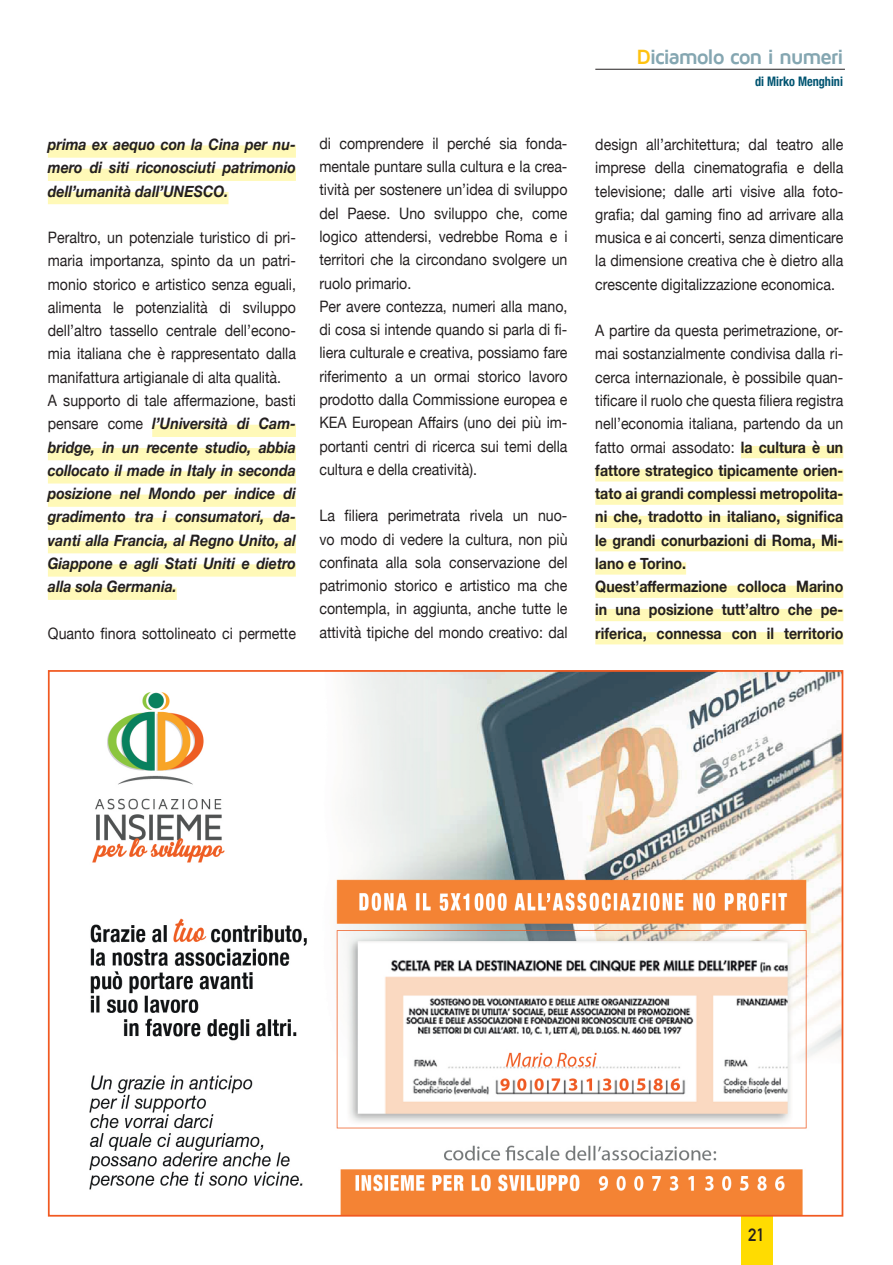
<style>
.page{position:relative;width:893px;height:1265px;background:#fff}
.page>*{position:absolute;margin:0;border:0;box-sizing:border-box;transform-origin:0 0}
.t1{font:700 21.18px "Maven Pro";letter-spacing:-.065em;color:#84a6b1}
.t2{font:700 17.5px "DIN Alternate";color:#231f20}
.t3{font:15.75px/23.3px "Helvetica Neue";color:#231f20;text-align:justify;scale:.9 1}
.t4{font:italic 700 15.75px/23.3px "Helvetica Neue";color:#231f20;text-align:justify;scale:.9 1}
.t5{font:700 15.75px/23.3px "Helvetica Neue";color:#231f20;text-align:justify;scale:.9 1}
.t6{font:700 condensed 13.12px "Helvetica Neue";color:#005471;scale:.93 1}
.s1{font-weight:400;font-style:normal}
.s2{color:#fec210}
.s3{font-weight:700}
</style>
<div class="page">
<div style="left:741px;top:1215px;width:31px;height:50px;background:#ffdc01"></div>
<hr style="left:595px;top:69px;width:250px;height:1px;background:#231f20">
<img style="left:89px;top:673px;width:751px;height:541px">
<div style="left:48px;top:145px;width:248px;height:13px;background:#fff9b8"></div>
<div style="left:48px;top:169px;width:248px;height:12px;background:#fff9b8"></div>
<div style="left:48px;top:192px;width:180px;height:12px;background:#fff9b8"></div>
<div style="left:152px;top:425px;width:144px;height:12px;background:#fff9b8"></div>
<div style="left:48px;top:448px;width:248px;height:12px;background:#fff9b8"></div>
<div style="left:48px;top:471px;width:248px;height:13px;background:#fff9b8"></div>
<div style="left:48px;top:495px;width:248px;height:12px;background:#fff9b8"></div>
<div style="left:48px;top:518px;width:248px;height:12px;background:#fff9b8"></div>
<div style="left:48px;top:541px;width:248px;height:12px;background:#fff9b8"></div>
<div style="left:48px;top:564px;width:248px;height:13px;background:#fff9b8"></div>
<div style="left:48px;top:588px;width:129px;height:12px;background:#fff9b8"></div>
<div style="left:741px;top:446px;width:102px;height:12px;background:#fff9b8"></div>
<div style="left:595px;top:469px;width:248px;height:13px;background:#fff9b8"></div>
<div style="left:595px;top:493px;width:248px;height:12px;background:#fff9b8"></div>
<div style="left:595px;top:516px;width:248px;height:12px;background:#fff9b8"></div>
<div style="left:595px;top:539px;width:248px;height:12px;background:#fff9b8"></div>
<div style="left:595px;top:562px;width:91px;height:13px;background:#fff9b8"></div>
<div style="left:595px;top:586px;width:248px;height:12px;background:#fff9b8"></div>
<div style="left:595px;top:609px;width:248px;height:12px;background:#fff9b8"></div>
<div style="left:595px;top:632px;width:248px;height:12px;background:#fff9b8"></div>
<p class="t4" style="left:48px;top:133px;width:277px">prima ex aequo con la Cina per nu&shy;mero di siti riconosciuti patrimonio dell’umanità dall’UNESCO.</p>
<p class="t3" style="left:48px;top:227px;width:277px">Peraltro, un potenziale turistico di pri&shy;maria importanza, spinto da un patri&shy;monio storico e artistico senza eguali, alimenta le potenzialità di sviluppo dell’altro tassello centrale dell’econo&shy;mia italiana che è rappresentato dalla manifattura artigianale di alta qualità.</p>
<p class="t4" style="left:48px;top:389px;width:277px"><span class="s1">A supporto di tale affermazione, basti pensare come</span> l’Università di Cam&shy;bridge, in un recente studio, abbia collocato il made in Italy in seconda posizione nel Mondo per indice di gradimento tra i consumatori, da&shy;vanti alla Francia, al Regno Unito, al Giappone e agli Stati Uniti e dietro alla sola Germania.</p>
<p class="t3" style="left:48px;top:622px;width:277px">Quanto finora sottolineato ci permette</p>
<p class="t3" style="left:319px;top:133px;width:277px">di comprendere il perché sia fonda&shy;mentale puntare sulla cultura e la crea&shy;tività per sostenere un’idea di sviluppo del Paese. Uno sviluppo che, come logico attendersi, vedrebbe Roma e i territori che la circondano svolgere un ruolo primario.</p>
<p class="t3" style="left:319px;top:296px;width:277px">Per avere contezza, numeri alla mano, di cosa si intende quando si parla di fi&shy;liera culturale e creativa, possiamo fare riferimento a un ormai storico lavoro prodotto dalla Commissione europea e KEA European Affairs (uno dei più im&shy;portanti centri di ricerca sui temi della cultura e della creatività).</p>
<p class="t3" style="left:319px;top:505px;width:277px">La filiera perimetrata rivela un nuo&shy;vo modo di vedere la cultura, non più confinata alla sola conservazione del patrimonio storico e artistico ma che contempla, in aggiunta, anche tutte le attività tipiche del mondo creativo: dal</p>
<p class="t1" style="left:636px;top:45px;width:209px"><span class="s2">D</span>iciamolo con i numeri</p>
<p class="t6" style="left:755px;top:70px;width:96px">di Mirko Menghini</p>
<p class="t3" style="left:595px;top:134px;width:277px">design all’architettura; dal teatro alle imprese della cinematografia e della televisione; dalle arti visive alla foto&shy;grafia; dal gaming fino ad arrivare alla musica e ai concerti, senza dimenticare la dimensione creativa che è dietro alla crescente digitalizzazione economica.</p>
<p class="t3" style="left:595px;top:320px;width:277px">A partire da questa perimetrazione, or&shy;mai sostanzialmente condivisa dalla ri&shy;cerca internazionale, è possibile quan&shy;tificare il ruolo che questa filiera registra nell’economia italiana, partendo da un fatto ormai assodato: <span class="s3">la cultura è un fattore strategico tipicamente orien&shy;tato ai grandi complessi metropolita&shy;ni che, tradotto in italiano, significa le grandi conurbazioni di Roma, Mi&shy;lano e Torino.</span></p>
<p class="t5" style="left:595px;top:575px;width:277px">Quest’affermazione colloca Marino in una posizione tutt’altro che pe&shy;riferica, connessa con il territorio</p>
<p class="t2" style="left:748px;top:1222px;width:18px">21</p>
</div>
